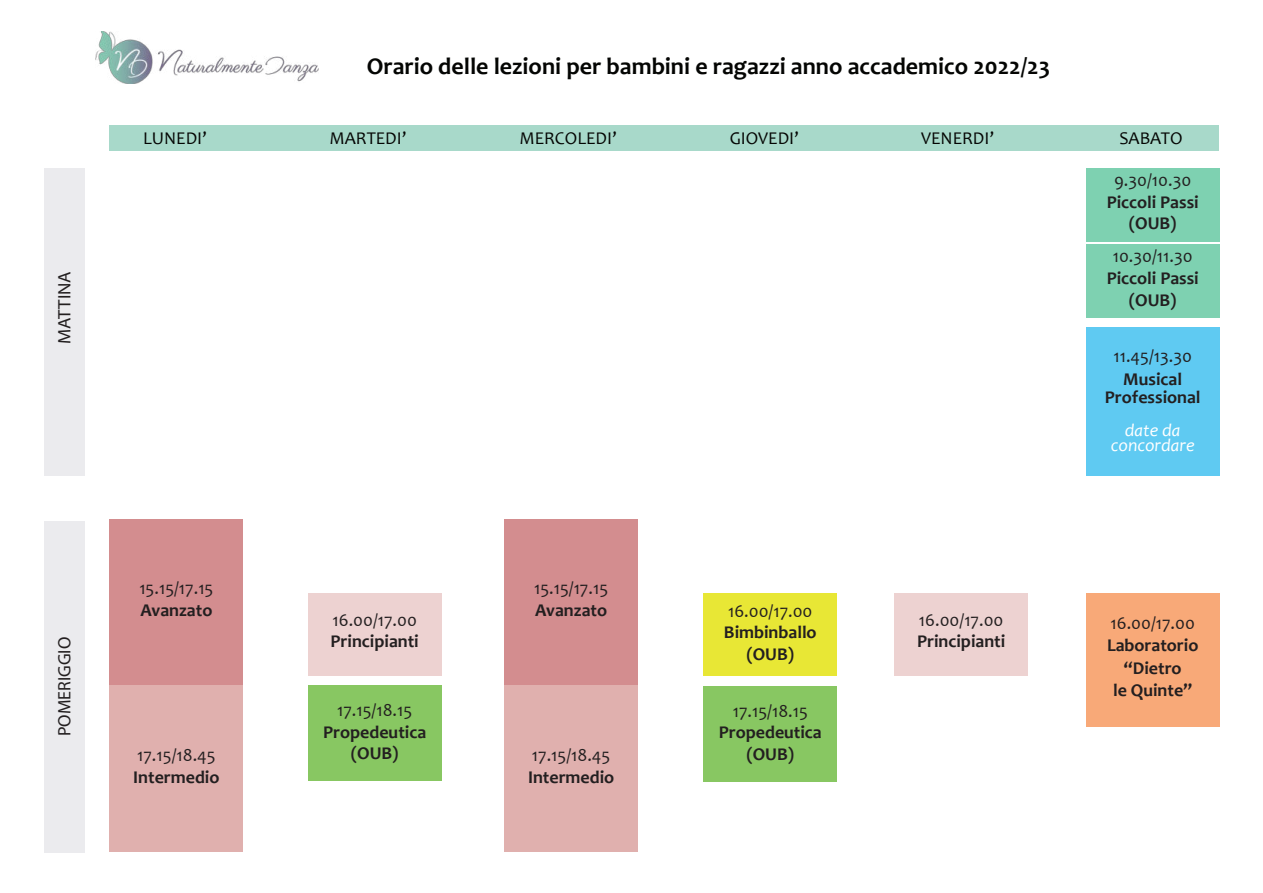
<style>
.page{position:relative;width:1263px;height:893px;background:#fff}
.page>*{position:absolute;margin:0;border:0;box-sizing:border-box;transform-origin:0 0}
.t1{font:700 24px "Candara";color:#040503}
.t2{font:700 18px/21.6px "Candara";color:#231f20;text-align:center}
.t3{font:18px "Candara";color:#231f20}
.t4{font:18px "Candara";color:#040503}
.t5{font:italic 18px/15px "Candara";color:#fff;text-align:center}
.t6{font:18px "Myriad Pro";color:#231f20}
.t7{font:18px "Myriad Pro";color:#231f20;scale:1.04 1}
</style>
<div class="page">
<div style="left:109px;top:125px;width:1109px;height:25px;background:#a8d9ca"></div>
<div style="left:1086px;top:168px;width:134px;height:74px;background:#7ed1b1"></div>
<div style="left:109px;top:519px;width:134px;height:167px;background:#d38d8f"></div>
<div style="left:109px;top:685px;width:134px;height:167px;background:#e0b0ae"></div>
<div style="left:308px;top:593px;width:134px;height:82px;background:#edd2d1"></div>
<div style="left:308px;top:685px;width:134px;height:96px;background:#88c762"></div>
<img style="left:95px;top:31px;width:224px;height:52px">
<div style="left:44px;top:168px;width:41px;height:307px;background:#ebebee"></div>
<div style="left:44px;top:521px;width:41px;height:331px;background:#ebebee"></div>
<div style="left:1086px;top:327px;width:134px;height:148px;background:#5fcaf2"></div>
<div style="left:504px;top:519px;width:134px;height:167px;background:#d38d8f"></div>
<div style="left:703px;top:593px;width:134px;height:82px;background:#e8e735"></div>
<div style="left:894px;top:593px;width:134px;height:82px;background:#edd2d1"></div>
<div style="left:504px;top:686px;width:134px;height:166px;background:#e0b0ae"></div>
<div style="left:703px;top:686px;width:134px;height:95px;background:#88c762"></div>
<div style="left:1086px;top:244px;width:134px;height:74px;background:#7ed1b1"></div>
<div style="left:1086px;top:593px;width:134px;height:134px;background:#f8a978"></div>
<p class="t7" style="left:54px;top:344px;width:71px;rotate:-90deg">MATTINA</p>
<p class="t6" style="left:54px;top:736px;width:101px;rotate:-90deg">POMERIGGIO</p>
<h1 class="t1" style="left:367px;top:56px;width:685px">Orario delle lezioni per bambini e ragazzi anno accademico 2022/23</h1>
<p class="t4" style="left:143px;top:131px;width:65px">LUNEDI’</p>
<p class="t4" style="left:329px;top:131px;width:78px">MARTEDI’</p>
<p class="t4" style="left:1119px;top:131px;width:65px">SABATO</p>
<p class="t4" style="left:519px;top:131px;width:99px">MERCOLEDI’</p>
<p class="t4" style="left:730px;top:131px;width:71px">GIOVEDI’</p>
<p class="t4" style="left:921px;top:131px;width:74px">VENERDI’</p>
<p class="t3" style="left:1114px;top:173px;width:79px">9.30/10.30</p>
<p class="t2" style="left:1107px;top:193px;width:94px">Piccoli Passi (OUB)</p>
<p class="t3" style="left:1113px;top:250px;width:81px">10.30/11.30</p>
<p class="t2" style="left:1107px;top:269px;width:94px">Piccoli Passi (OUB)</p>
<p class="t3" style="left:139px;top:581px;width:76px">15.15/17.15</p>
<p class="t2" style="left:140px;top:601px;width:73px">Avanzato</p>
<p class="t3" style="left:137px;top:748px;width:80px">17.15/18.45</p>
<p class="t2" style="left:133px;top:768px;width:88px">Intermedio</p>
<p class="t3" style="left:332px;top:613px;width:86px">16.00/17.00</p>
<p class="t2" style="left:331px;top:632px;width:90px">Principianti</p>
<p class="t3" style="left:337px;top:703px;width:77px">17.15/18.15</p>
<p class="t2" style="left:323px;top:723px;width:105px">Propedeutica (OUB)</p>
<p class="t3" style="left:534px;top:581px;width:76px">15.15/17.15</p>
<p class="t2" style="left:535px;top:601px;width:73px">Avanzato</p>
<p class="t3" style="left:728px;top:604px;width:86px">16.00/17.00</p>
<p class="t2" style="left:724px;top:623px;width:94px">Bimbinballo (OUB)</p>
<p class="t3" style="left:532px;top:748px;width:80px">17.15/18.45</p>
<p class="t2" style="left:528px;top:768px;width:88px">Intermedio</p>
<p class="t3" style="left:733px;top:704px;width:77px">17.15/18.15</p>
<p class="t2" style="left:719px;top:723px;width:105px">Propedeutica (OUB)</p>
<p class="t3" style="left:919px;top:613px;width:86px">16.00/17.00</p>
<p class="t2" style="left:917px;top:632px;width:90px">Principianti</p>
<p class="t3" style="left:1113px;top:349px;width:80px">11.45/13.30</p>
<p class="t2" style="left:1105px;top:371px;width:97px;line-height:18px">Musical<br>Professional</p>
<p class="t5" style="left:1111px;top:422px;width:85px">date da concordare</p>
<p class="t3" style="left:1110px;top:616px;width:86px">16.00/17.00</p>
<p class="t2" style="left:1107px;top:636px;width:93px;line-height:22.5px">Laboratorio “Dietro<br>le Quinte”</p>
</div>
